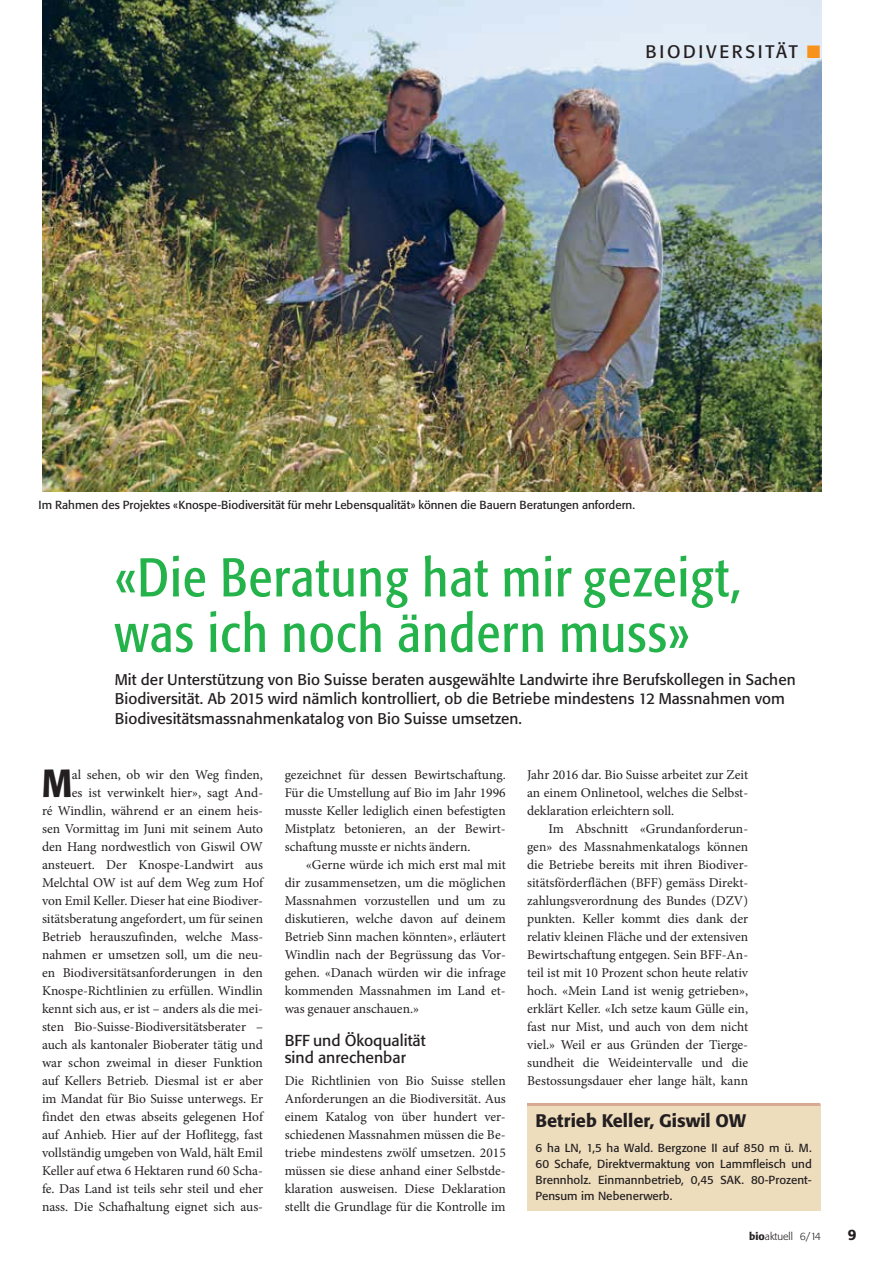
<style>
.page{position:relative;width:893px;height:1263px;background:#fff}
.page>*{position:absolute;margin:0;border:0;box-sizing:border-box;transform-origin:0 0}
.t1{font:condensed 54px/55.5px "Formata BQ";letter-spacing:.025em;color:#24b34b}
.t2{font:500 condensed 38.85px "Formata BQ";color:#231f20}
.t3{font:500 18px "Formata BQ";color:#231f20}
.t4{font:18px "Formata BQ";letter-spacing:.15em;color:#231f20}
.t5{font:15.75px/16.5px "Formata BQ";color:#231f20}
.t6{font:15.3px/19.8px "Formata BQ";letter-spacing:.005em;color:#231f20}
.t7{font:500 15px "Formata BQ";color:#231f20}
.t8{font:13.5px/18px "Minion Pro";color:#231f20;text-align:justify}
.t9{font:11.55px/16px "Formata BQ";color:#231f20;text-align:justify}
.t10{font:300 10.5px "Formata BQ";color:#231f20}
.s1{color:#f7931d}
.s2{font-weight:500}
</style>
<div class="page">
<img style="left:43px;top:0;width:778px;height:492px">
<div style="left:527px;top:1104px;width:293px;height:107px;background:#eeddbd"></div>
<hr style="left:527px;top:1103px;width:293px;height:3px;background:#d8aa93">
<h3 class="t4" style="left:645px;top:42px;width:176px">BIODIVERSITÄT <span class="s1">■</span></h3>
<p class="t9" style="left:39px;top:497px;width:598px">Im Rahmen des Projektes «Knospe-Biodiversität für mehr Lebensqualität» können die Bauern Beratungen anfordern.</p>
<h1 class="t1" style="left:115px;top:552px;width:628px">«Die Beratung hat mir gezeigt, was ich noch ändern muss»</h1>
<p class="t6" style="left:115px;top:670px;width:682px">Mit der Unterstützung von Bio Suisse beraten ausgewählte Landwirte ihre Berufskollegen in Sachen<br>Biodiversität. Ab 2015 wird nämlich kontrolliert, ob die Betriebe mindestens 12 Massnahmen vom<br>Biodivesitätsmassnahmenkatalog von Bio Suisse umsetzen.</p>
<p class="t8" style="left:42px;top:767px;width:223px;text-align:right">al sehen, ob wir den Weg finden,<br>es ist verwinkelt hier», sagt And-<br>ré Windlin, während er an einem heis&shy;sen Vormittag im Juni mit seinem Auto den Hang nordwestlich von Giswil OW ansteuert. Der Knospe-Landwirt aus Melchtal OW ist auf dem Weg zum Hof von Emil Keller. Dieser hat eine Biodiver&shy;sitätsberatung angefordert, um für seinen Betrieb herauszufinden, welche Mass&shy;nahmen er umsetzen soll, um die neu&shy;en Biodiversitätsanforderungen in den Knospe-Richtlinien zu erfüllen. Windlin kennt sich aus, er ist – anders als die mei&shy;sten Bio-Suisse-Biodiversitätsberater – auch als kantonaler Bioberater tätig und war schon zweimal in dieser Funktion auf Kellers Betrieb. Diesmal ist er aber im Mandat für Bio Suisse unterwegs. Er findet den etwas abseits gelegenen Hof auf Anhieb. Hier auf der Hoflitegg, fast vollständig umgeben von Wald, hält Emil Keller auf etwa 6 Hektaren rund 60 Scha&shy;fe. Das Land ist teils sehr steil und eher nass. Die Schafhaltung eignet sich aus-</p>
<h2 class="t2" style="left:42px;top:760px;width:31px">M</h2>
<p class="t8" style="left:285px;top:767px;width:222px">gezeichnet für dessen Bewirtschaftung.<br>Für die Umstellung auf Bio im Jahr 1996 musste Keller lediglich einen befestigten Mistplatz betonieren, an der Bewirt&shy;schaftung musste er nichts ändern.</p>
<p class="t8" style="left:285px;top:857px;width:223px;text-indent:21px">«Gerne würde ich mich erst mal mit dir zusammensetzen, um die möglichen Massnahmen vorzustellen und um zu diskutieren, welche davon auf deinem Betrieb Sinn machen könnten», erläutert Windlin nach der Begrüssung das Vor&shy;gehen. «Danach würden wir die infrage kommenden Massnahmen im Land et&shy;was genauer anschauen.»</p>
<p class="t5" style="left:285px;top:1033px;width:142px">BFF und Ökoqualität sind anrechenbar</p>
<p class="t8" style="left:285px;top:1073px;width:223px">Die Richtlinien von Bio Suisse stellen Anforderungen an die Biodiversität. Aus einem Katalog von über hundert ver&shy;schiedenen Massnahmen müssen die Be&shy;triebe mindestens zwölf umsetzen. 2015 müssen sie diese anhand einer Selbstde&shy;klaration ausweisen. Diese Deklaration stellt die Grundlage für die Kontrolle im</p>
<p class="t8" style="left:527px;top:767px;width:223px">Jahr 2016 dar. Bio Suisse arbeitet zur Zeit an einem Onlinetool, welches die Selbst&shy;deklaration erleichtern soll.</p>
<p class="t8" style="left:527px;top:821px;width:223px;text-indent:21px">Im Abschnitt «Grundanforderun&shy;gen» des Massnahmenkatalogs können die Betriebe bereits mit ihren Biodiver&shy;sitätsförderflächen (BFF) gemäss Direkt&shy;zahlungsverordnung des Bundes (DZV) punkten. Keller kommt dies dank der relativ kleinen Fläche und der extensiven Bewirtschaftung entgegen. Sein BFF-An&shy;teil ist mit 10 Prozent schon heute relativ hoch. «Mein Land ist wenig getrieben», erklärt Keller. «Ich setze kaum Gülle ein, fast nur Mist, und auch von dem nicht viel.» Weil er aus Gründen der Tierge&shy;sundheit die Weideintervalle und die Bestossungsdauer eher lange hält, kann</p>
<h3 class="t3" style="left:535px;top:1112px;width:212px">Betrieb Keller, Giswil OW</h3>
<p class="t9" style="left:535px;top:1140px;width:278px">6 ha LN, 1,5 ha Wald. Bergzone II auf 850 m ü. M.<br>60 Schafe, Direktvermaktung von Lammfleisch und Brennholz. Einmannbetrieb, 0,45 SAK. 80-Prozent-Pensum im Nebenerwerb.</p>
<p class="t10" style="left:749px;top:1231px;width:73px"><span class="s2">bio</span>aktuell 6/14</p>
<p class="t7" style="left:848px;top:1228px;width:10px">9</p>
</div>
